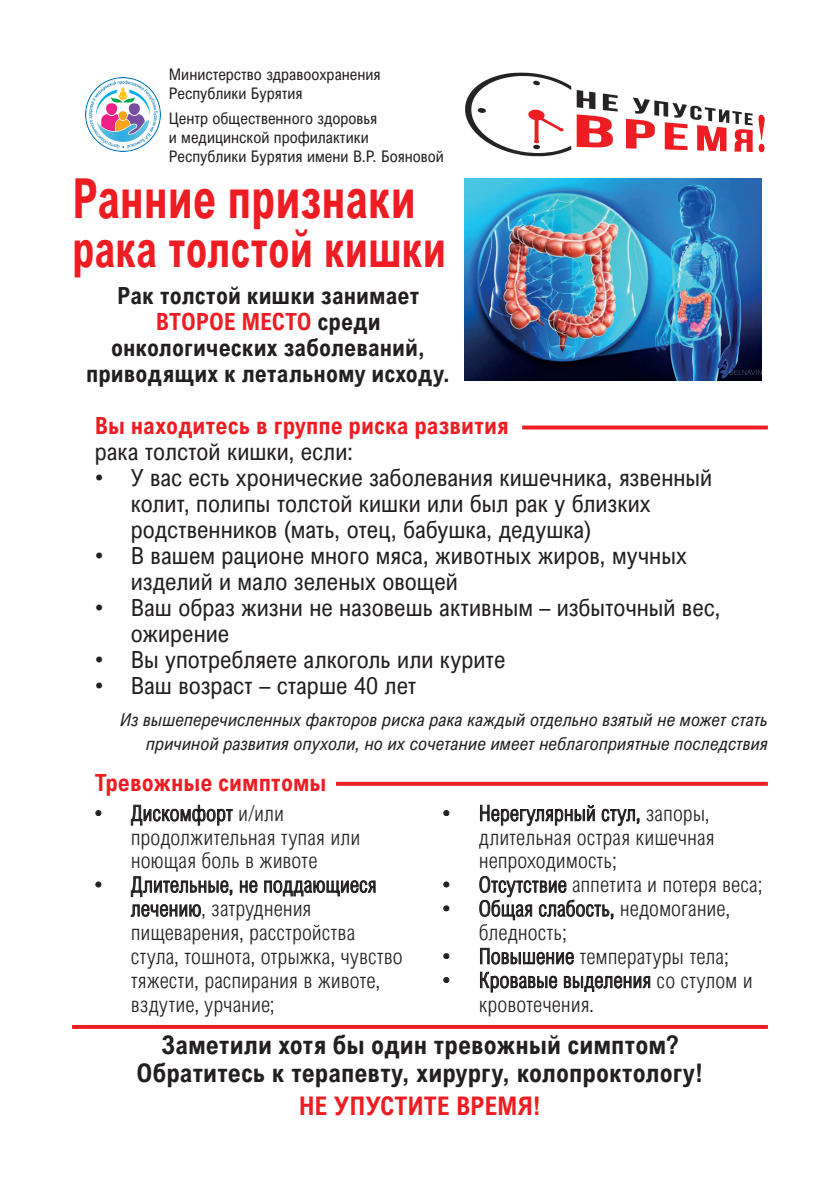
<style>
.page{position:relative;width:840px;height:1191px;background:#fff}
.page>*{position:absolute;margin:0;border:0;box-sizing:border-box;transform-origin:0 0}
.t1{font:700 55.2px "Arial Nova Cond";letter-spacing:-.005em;color:#ee1d23;scale:.85 1}
.t2{font:700 51.2px "Arial Nova Cond";letter-spacing:-.005em;color:#ee1d23;scale:.85 1}
.t3{font:700 25.6px/28px "Arial Nova Cond";color:#231f20;text-align:center}
.t4{font:700 25.6px "Arial Nova Cond";letter-spacing:-.005em;color:#ee1d23}
.t5{font:23.6px/26px "Arial Nova Cond";color:#231f20}
.t6{font:700 23.6px/26px "Arial Nova Cond";color:#231f20;text-align:center}
.t7{font:700 23.6px "Arial Nova Cond";color:#ee1d23}
.t8{font:300 21.6px/23.8px "Arial Nova Cond";color:#231f20}
.t9{font:italic 17.8px/23.8px "Arial Nova Cond";letter-spacing:.01em;color:#231f20;text-align:right}
.t10{font:16px/19.2px "Arial Nova Cond";color:#231f20}
.s1{color:#ee1d23}
</style>
<div class="page">
<svg style="left:465px;top:72px;width:300px;height:85px"></svg>
<img style="left:464px;top:178px;width:297px;height:202px">
<svg style="left:95px;top:810px;width:7px;height:6px"></svg>
<svg style="left:130px;top:804px;width:103px;height:22px"></svg>
<svg style="left:95px;top:881px;width:7px;height:7px"></svg>
<svg style="left:239px;top:880px;width:137px;height:17px"></svg>
<svg style="left:130px;top:876px;width:103px;height:41px"></svg>
<svg style="left:443px;top:810px;width:7px;height:6px"></svg>
<svg style="left:480px;top:804px;width:159px;height:22px"></svg>
<svg style="left:443px;top:881px;width:7px;height:7px"></svg>
<svg style="left:443px;top:905px;width:7px;height:7px"></svg>
<svg style="left:479px;top:876px;width:134px;height:44px"></svg>
<svg style="left:443px;top:953px;width:7px;height:6px"></svg>
<svg style="left:443px;top:977px;width:7px;height:6px"></svg>
<svg style="left:480px;top:947px;width:170px;height:46px"></svg>
<svg style="left:522px;top:425px;width:245px;height:4px"></svg>
<hr style="left:336px;top:782px;width:431px;height:3px;background:#ee1d23">
<hr style="left:72px;top:1025px;width:695px;height:4px;background:#ee1d23">
<img style="left:85px;top:77px;width:75px;height:75px">
<p class="t10" style="left:169px;top:64px;width:213px">Министерство здравоохранения<br>Республики Бурятия</p>
<p class="t10" style="left:169px;top:108px;width:276px">Центр общественного здоровья<br>и медицинской профилактики<br>Республики Бурятия имени В.Р. Бояновой</p>
<h1 class="t1" style="left:72px;top:164px;width:406px">Ранние признаки</h1>
<h2 class="t2" style="left:72px;top:216px;width:441px">рака толстой кишки</h2>
<p class="t6" style="left:86px;top:282px;width:366px">Рак толстой кишки занимает<br><span class="s1">ВТОРОЕ МЕСТО</span> среди онкологических заболеваний, приводящих к летальному исходу.</p>
<p class="t7" style="left:95px;top:411px;width:415px">Вы находитесь в группе риска развития</p>
<p class="t5" style="left:95px;top:438px;width:259px">рака толстой кишки, если:</p>
<p class="t5" style="left:131px;top:464px;width:582px;text-indent:-36px">• У вас есть хронические заболевания кишечника, язвенный колит, полипы толстой кишки или был рак у близких родственников (мать, отец, бабушка, дедушка)</p>
<p class="t5" style="left:131px;top:542px;width:557px;text-indent:-36px">• В вашем рационе много мяса, животных жиров, мучных изделий и мало зеленых овощей</p>
<p class="t5" style="left:131px;top:594px;width:590px;text-indent:-36px">• Ваш образ жизни не назовешь активным – избыточный вес, ожирение</p>
<p class="t5" style="left:95px;top:646px;width:412px">• Вы употребляете алкоголь или курите</p>
<p class="t5" style="left:95px;top:672px;width:323px">• Ваш возраст – старше 40 лет</p>
<p class="t9" style="left:120px;top:707px;width:648px">Из вышеперечисленных факторов риска рака каждый отдельно взятый не может стать причиной развития опухоли, но их сочетание имеет неблагоприятные последствия</p>
<p class="t7" style="left:95px;top:768px;width:233px">Тревожные симптомы</p>
<p class="t8" style="left:131px;top:801px;width:231px;text-indent:-36px">• Дискомфорт и/или продолжительная тупая или ноющая боль в животе</p>
<p class="t8" style="left:131px;top:872px;width:273px;text-indent:-36px">• Длительные, не поддающиеся лечению, затруднения пищеварения, расстройства стула, тошнота, отрыжка, чувство тяжести, распирания в животе, вздутие, урчание;</p>
<p class="t8" style="left:478px;top:801px;width:237px;text-indent:-36px">• Нерегулярный стул, запоры, длительная острая кишечная непроходимость;</p>
<p class="t8" style="left:442px;top:872px;width:321px">• Отсутствие аппетита и потеря веса;</p>
<p class="t8" style="left:478px;top:896px;width:253px;text-indent:-36px">• Общая слабость, недомогание, бледность;</p>
<p class="t8" style="left:442px;top:944px;width:287px">• Повышение температуры тела;</p>
<p class="t8" style="left:478px;top:967px;width:275px;text-indent:-36px">• Кровавые выделения со стулом и кровотечения.</p>
<p class="t3" style="left:136px;top:1030px;width:568px">Заметили хотя бы один тревожный симптом?<br>Обратитесь к терапевту, хирургу, колопроктологу!</p>
<p class="t4" style="left:298px;top:1090px;width:244px">НЕ УПУСТИТЕ ВРЕМЯ!</p>
</div>
